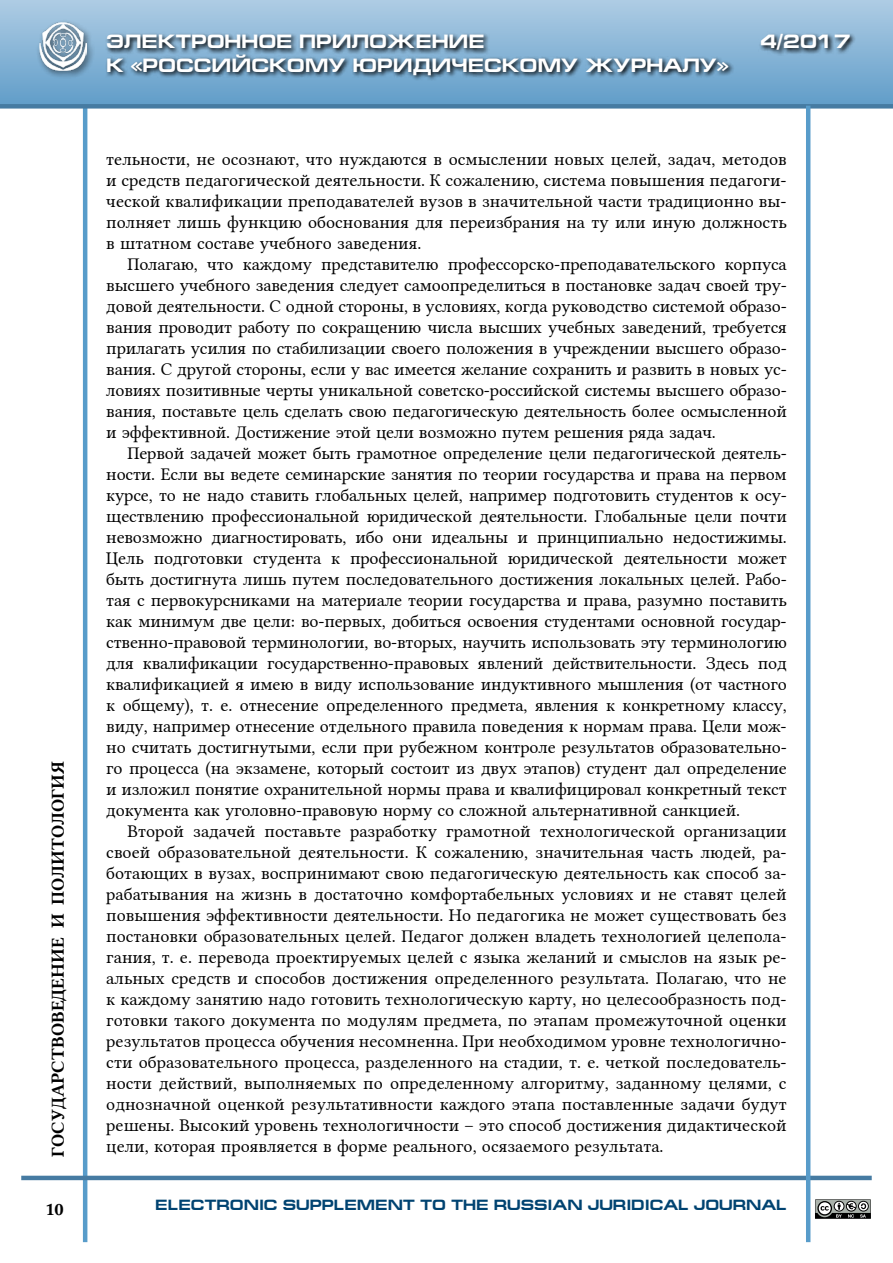
<style>
.page{position:relative;width:893px;height:1263px;background:#fff}
.page>*{position:absolute;margin:0;border:0;box-sizing:border-box;transform-origin:0 0}
.t1{font:700 19.5px "Europe Ext";color:#fff}
.t2{font:18px/21px "Lin Libertine";letter-spacing:-.005em;color:#000;text-align:justify}
.t3{font:18px "Lin Libertine B";color:#000}
.t4{font:700 15px "Europe Ext";color:#004371}
</style>
<div class="page">
<div style="left:0;top:0;width:893px;height:106px;background:linear-gradient(to bottom,#aecce4,#619dc9)"></div>
<hr style="left:83px;top:106px;width:4px;height:1136px;background:#589cca">
<hr style="left:21px;top:1176px;width:851px;height:4px;background:#467ba2">
<div style="left:0;top:104px;width:893px;height:5px;background:#467ba2"></div>
<div style="left:35px;top:19px;width:60px;height:60px;background:#000;opacity:.63"></div>
<img style="left:39px;top:23px;width:48px;height:47px">
<svg style="left:105px;top:31px;width:751px;height:50px;background:#6b90ac"></svg>
<hr style="left:806px;top:106px;width:4px;height:1136px;background:#589cca">
<svg style="left:815px;top:1199px;width:56px;height:20px"></svg>
<p class="t3" style="left:46px;top:1157px;width:397px;rotate:-90deg">ГОСУДАРСТВОВЕДЕНИЕ И ПОЛИТОЛОГИЯ</p>
<p class="t3" style="left:45px;top:1197px;width:20px">10</p>
<p class="t1" style="left:106px;top:31px;width:380px">ЭЛЕКТРОННОЕ ПРИЛОЖЕНИЕ</p>
<p class="t1" style="left:760px;top:31px;width:92px">4/2017</p>
<p class="t1" style="left:106px;top:54px;width:624px">К «РОССИЙСКОМУ ЮРИДИЧЕСКОМУ ЖУРНАЛУ»</p>
<p class="t2" style="left:106px;top:147px;width:682px">тельности, не осознают, что нуждаются в осмыслении новых целей, задач, методов и средств педагогической деятельности. К сожалению, система повышения педагоги&shy;ческой квалификации преподавателей вузов в значительной части традиционно вы&shy;полняет лишь функцию обоснования для переизбрания на ту или иную должность в штатном составе учебного заведения.</p>
<p class="t2" style="left:106px;top:252px;width:682px;text-indent:21px">Полагаю, что каждому представителю профессорско-преподавательского корпуса высшего учебного заведения следует самоопределиться в постановке задач своей тру&shy;довой деятельности. С одной стороны, в условиях, когда руководство системой образо&shy;вания проводит работу по сокращению числа высших учебных заведений, требуется прилагать усилия по стабилизации своего положения в учреждении высшего образо&shy;вания. С другой стороны, если у вас имеется желание сохранить и развить в новых ус&shy;ловиях позитивные черты уникальной советско-российской системы высшего образо&shy;вания, поставьте цель сделать свою педагогическую деятельность более осмысленной и эффективной. Достижение этой цели возможно путем решения ряда задач.</p>
<p class="t2" style="left:106px;top:441px;width:682px;text-indent:21px">Первой задачей может быть грамотное определение цели педагогической деятель&shy;ности. Если вы ведете семинарские занятия по теории государства и права на первом курсе, то не надо ставить глобальных целей, например подготовить студентов к осу&shy;ществлению профессиональной юридической деятельности. Глобальные цели почти невозможно диагностировать, ибо они идеальны и принципиально недостижимы.<br>Цель подготовки студента к профессиональной юридической деятельности может быть достигнута лишь путем последовательного достижения локальных целей. Рабо&shy;тая с первокурсниками на материале теории государства и права, разумно поставить как минимум две цели: во-первых, добиться освоения студентами основной государ&shy;ственно-правовой терминологии, во-вторых, научить использовать эту терминологию для квалификации государственно-правовых явлений действительности. Здесь под квалификацией я имею в виду использование индуктивного мышления (от частного к общему), т. е. отнесение определенного предмета, явления к конкретному классу, виду, например отнесение отдельного правила поведения к нормам права. Цели мож&shy;но считать достигнутыми, если при рубежном контроле результатов образовательно&shy;го процесса (на экзамене, который состоит из двух этапов) студент дал определение и изложил понятие охранительной нормы права и квалифицировал конкретный текст документа как уголовно-правовую норму со сложной альтернативной санкцией.</p>
<p class="t2" style="left:106px;top:819px;width:682px;text-indent:21px">Второй задачей поставьте разработку грамотной технологической организации своей образовательной деятельности. К сожалению, значительная часть людей, ра&shy;ботающих в вузах, воспринимают свою педагогическую деятельность как способ за&shy;рабатывания на жизнь в достаточно комфортабельных условиях и не ставят целей повышения эффективности деятельности. Но педагогика не может существовать без постановки образовательных целей. Педагог должен владеть технологией целепола&shy;гания, т. е. перевода проектируемых целей с языка желаний и смыслов на язык ре&shy;альных средств и способов достижения определенного результата. Полагаю, что не к каждому занятию надо готовить технологическую карту, но целесообразность под&shy;готовки такого документа по модулям предмета, по этапам промежуточной оценки результатов процесса обучения несомненна. При необходимом уровне технологично&shy;сти образовательного процесса, разделенного на стадии, т. е. четкой последователь&shy;ности действий, выполняемых по определенному алгоритму, заданному целями, с однозначной оценкой результативности каждого этапа поставленные задачи будут решены. Высокий уровень технологичности – это способ достижения дидактической цели, которая проявляется в форме реального, осязаемого результата.</p>
<p class="t4" style="left:155px;top:1196px;width:633px">ELECTRONIC SUPPLEMENT TO THE RUSSIAN JURIDICAL JOURNAL</p>
</div>
